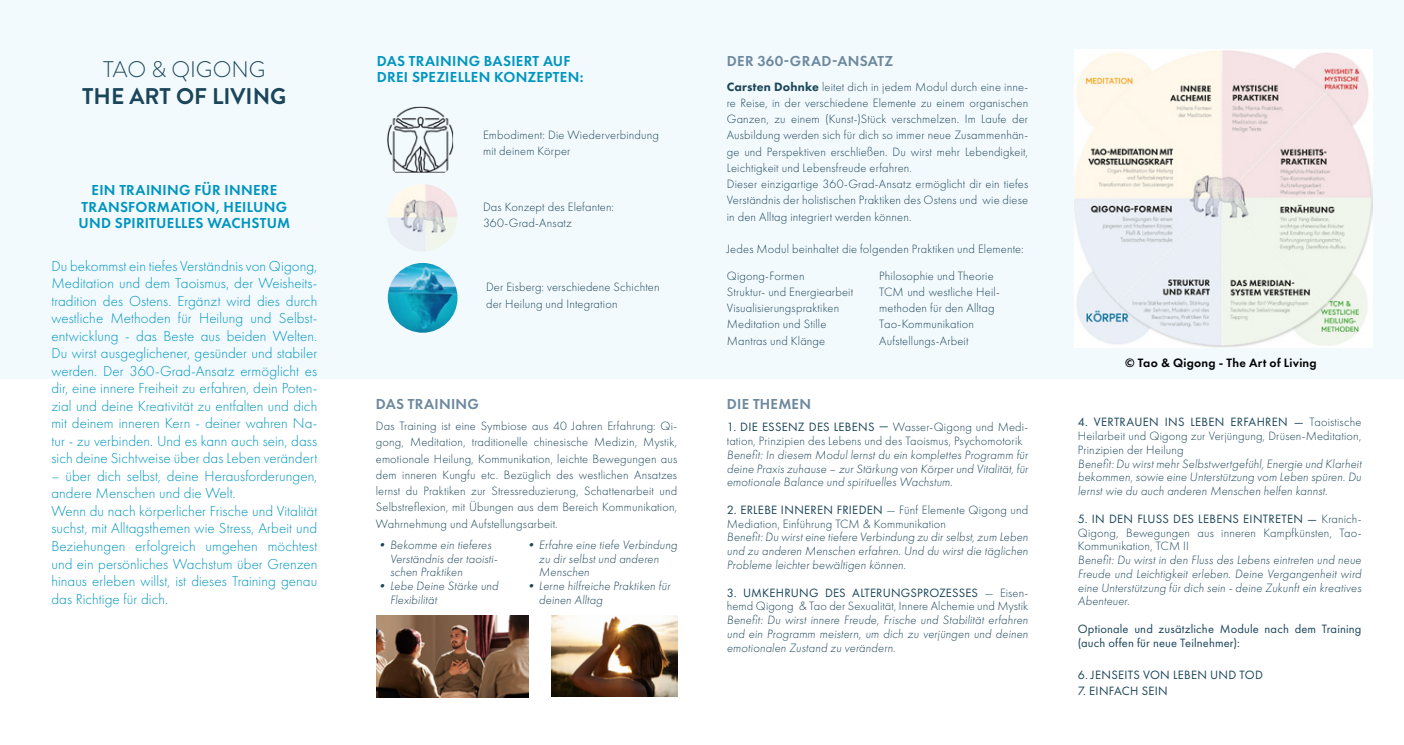
<style>
.page{position:relative;width:1404px;height:745px;background:#fff}
.page>*{position:absolute;margin:0;border:0;box-sizing:border-box;transform-origin:0 0}
.t1{font:700 22.62px "Brandon Grotesque";color:#1b465a}
.t2{font:300 22.5px "Brandon Grotesque";color:#1b465a}
.t3{font:300 15px/17.5px "Futura PT";letter-spacing:.005em;color:#0095bf;text-align:justify}
.t4{font:600 15px/16.2px "Futura PT";letter-spacing:.02em;color:#0095bf;text-align:center}
.t5{font:600 15px "Futura PT";letter-spacing:.02em;color:#6d899e}
.t6{font:600 12.62px "Futura PT";letter-spacing:.02em;color:#000}
.t7{font:300 12.5px/16.2px "Futura PT";letter-spacing:.01em;color:#1b4559}
.t8{font:italic 300 12.5px/13.8px "Futura PT";letter-spacing:.01em;color:#1b4559;text-align:justify}
.t9{font:12.5px/13.8px "Futura PT";letter-spacing:.015em;color:#1b4559}
.s1{font-weight:800}
.s2{font-weight:400}
</style>
<div class="page">
<div style="left:0;top:0;width:1403px;height:378px;background:#f3fafe"></div>
<img style="left:388px;top:263px;width:69px;height:69px;border-radius:35px">
<img style="left:387px;top:184px;width:70px;height:67px">
<img style="left:1074px;top:49px;width:297px;height:298px">
<img style="left:387px;top:107px;width:66px;height:65px">
<img style="left:376px;top:615px;width:152px;height:81px">
<img style="left:551px;top:615px;width:126px;height:81px">
<h2 class="t2" style="left:103px;top:54px;width:164px">TAO &amp; QIGONG</h2>
<h1 class="t1" style="left:82px;top:80px;width:206px">THE ART OF LIVING</h1>
<p class="t4" style="left:78px;top:182px;width:213px">EIN TRAINING FÜR INNERE<br>TRANSFORMATION, HEILUNG<br>UND SPIRITUELLES WACHSTUM</p>
<p class="t3" style="left:51px;top:257px;width:267px">Du bekommst ein tiefes Verständnis von Qigong, Meditation und dem Taoismus, der Weisheits&shy;tradition des Ostens. Ergänzt wird dies durch westliche Methoden für Heilung und Selbst&shy;entwicklung - das Beste aus beiden Welten.<br>Du wirst ausgeglichener, gesünder und stabiler werden. Der 360-Grad-Ansatz ermöglicht es dir, eine innere Freiheit zu erfahren, dein Poten&shy;zial und deine Kreativität zu entfalten und dich mit deinem inneren Kern - deiner wahren Na&shy;tur - zu verbinden. Und es kann auch sein, dass sich deine Sichtweise über das Leben verändert</p>
<p class="t3" style="left:51px;top:467px;width:267px;text-align:left">– über dich selbst, deine Herausforderungen, andere Menschen und die Welt.<br>Wenn du nach körperlicher Frische und Vitalität suchst, mit Alltagsthemen wie Stress, Arbeit und Beziehungen erfolgreich umgehen möchtest und ein persönliches Wachstum über Grenzen hinaus erleben willst, ist dieses Training genau das Richtige für dich.</p>
<p class="t4" style="left:377px;top:52px;width:208px;text-align:left">DAS TRAINING BASIERT AUF<br>DREI SPEZIELLEN KONZEPTEN:</p>
<p class="t7" style="left:483px;top:126px;width:177px">Embodiment: Die Wiederverbindung mit deinem Körper</p>
<p class="t7" style="left:483px;top:198px;width:133px">Das Konzept des Elefanten:<br>360-Grad-Ansatz</p>
<p class="t7" style="left:486px;top:279px;width:175px">Der Eisberg: verschiedene Schichten der Heilung und Integration</p>
<p class="t5" style="left:376px;top:394px;width:105px">DAS TRAINING</p>
<p class="t7" style="left:376px;top:417px;width:303px;text-align:justify">Das Training ist eine Symbiose aus 40 Jahren Erfahrung: Qi&shy;gong, Meditation, traditionelle chinesische Medizin, Mystik, emotionale Heilung, Kommunikation, leichte Bewegungen aus dem inneren Kungfu etc. Bezüglich des westlichen Ansatzes lernst du Praktiken zur Stressreduzierung, Schattenarbeit und Selbstreflexion, mit Übungen aus dem Bereich Kommunikation, Wahrnehmung und Aufstellungsarbeit.</p>
<p class="t8" style="left:390px;top:537px;width:109px;text-align:left;text-indent:-14px">•Bekomme ein tieferes<br>Verständnis der taoisti&shy;schen Praktiken</p>
<p class="t8" style="left:390px;top:578px;width:110px;text-indent:-14px">•Lebe Deine Stärke und<br>Flexibilität</p>
<p class="t8" style="left:539px;top:537px;width:140px;text-align:left;text-indent:-14px">•Erfahre eine tiefe Verbindung zu dir selbst und anderen<br>Menschen</p>
<p class="t8" style="left:539px;top:578px;width:133px;text-indent:-14px">•Lerne hilfreiche Praktiken für deinen Alltag</p>
<p class="t5" style="left:726px;top:51px;width:168px">DER 360-GRAD-ANSATZ</p>
<p class="t7" style="left:726px;top:78px;width:303px"><span class="s1">Carsten Dohnke</span> leitet dich in jedem Modul durch eine inne&shy;re Reise, in der verschiedene Elemente zu einem organischen Ganzen, zu einem (Kunst-)Stück verschmelzen. Im Laufe der Ausbildung werden sich für dich so immer neue Zusammenhän&shy;ge und Perspektiven erschließen. Du wirst mehr Lebendigkeit, Leichtigkeit und Lebensfreude erfahren.<br>Dieser einzigartige 360-Grad-Ansatz ermöglicht dir ein tiefes Verständnis der holistischen Praktiken des Ostens und wie diese in den Alltag integriert werden können.</p>
<p class="t7" style="left:879px;top:236px;width:146px;line-height:26.2px;text-indent:-152px">Jedes Modul beinhaltet die folgenden Praktiken und Elemente:<br>Philosophie und Theorie</p>
<p class="t7" style="left:879px;top:283px;width:122px">TCM und westliche Heil&shy;methoden für den Alltag<br>Tao-Kommunikation<br>Aufstellungs-Arbeit</p>
<p class="t7" style="left:726px;top:267px;width:128px">Qigong-Formen<br>Struktur- und Energiearbeit<br>Visualisierungspraktiken<br>Meditation und Stille<br>Mantras und Klänge</p>
<p class="t5" style="left:726px;top:394px;width:86px">DIE THEMEN</p>
<p class="t7" style="left:726px;top:420px;width:303px;line-height:13.8px"><span class="s2">1. DIE ESSENZ DES LEBENS —</span> Wasser-Qigong und Medi&shy;tation, Prinzipien des Lebens und des Taoismus, Psychomotorik</p>
<p class="t8" style="left:726px;top:447px;width:303px">Benefit: In diesem Modul lernst du ein komplettes Programm für deine Praxis zuhause – zur Stärkung von Körper und Vitalität, für emotionale Balance und spirituelles Wachstum.</p>
<p class="t7" style="left:726px;top:502px;width:303px;line-height:13.8px"><span class="s2">2. ERLEBE INNEREN FRIEDEN</span> — Fünf Elemente Qigong und<br>Mediation, Einführung TCM &amp; Kommunikation</p>
<p class="t8" style="left:726px;top:530px;width:303px">Benefit: Du wirst eine tiefere Verbindung zu dir selbst, zum Leben und zu anderen Menschen erfahren. Und du wirst die täglichen Probleme leichter bewältigen können.</p>
<p class="t7" style="left:726px;top:585px;width:303px;line-height:13.8px"><span class="s2">3. UMKEHRUNG DES ALTERUNGSPROZESSES</span> — Eisen&shy;hemd Qigong &amp; Tao der Sexualität, Innere Alchemie und Mystik</p>
<p class="t8" style="left:726px;top:612px;width:303px">Benefit: Du wirst innere Freude, Frische und Stabilität erfahren und ein Programm meistern, um dich zu verjüngen und deinen emotionalen Zustand zu verändern.</p>
<p class="t6" style="left:1125px;top:354px;width:193px">© Tao &amp; Qigong - The Art of Living</p>
<p class="t7" style="left:1077px;top:415px;width:285px;line-height:13.8px;text-align:justify"><span class="s2">4. VERTRAUEN INS LEBEN ERFAHREN —</span> Taoistische Heilarbeit und Qigong zur Verjüngung, Drüsen-Meditation, Prinzipien der Heilung</p>
<p class="t8" style="left:1077px;top:456px;width:285px">Benefit: Du wirst mehr Selbstwertgefühl, Energie und Klarheit bekommen, sowie eine Unterstützung vom Leben spüren. Du lernst wie du auch anderen Menschen helfen kannst.</p>
<p class="t7" style="left:1077px;top:511px;width:285px;line-height:13.8px;text-align:justify"><span class="s2">5. IN DEN FLUSS DES LEBENS EINTRETEN —</span> Kranich-Qigong, Bewegungen aus inneren Kampfkünsten, Tao-Kommunikation, TCM II</p>
<p class="t8" style="left:1077px;top:552px;width:285px">Benefit: Du wirst in den Fluss des Lebens eintreten und neue Freude und Leichtigkeit erleben. Deine Vergangenheit wird eine Unterstützung für dich sein - deine Zukunft ein kreatives Abenteuer.</p>
<p class="t9" style="left:1077px;top:621px;width:285px">Optionale und zusätzliche Module nach dem Training (auch offen für neue Teilnehmer):</p>
<p class="t9" style="left:1077px;top:667px;width:187px">6. JENSEITS VON LEBEN UND TOD</p>
<p class="t9" style="left:1077px;top:684px;width:92px">7. EINFACH SEIN</p>
</div>
